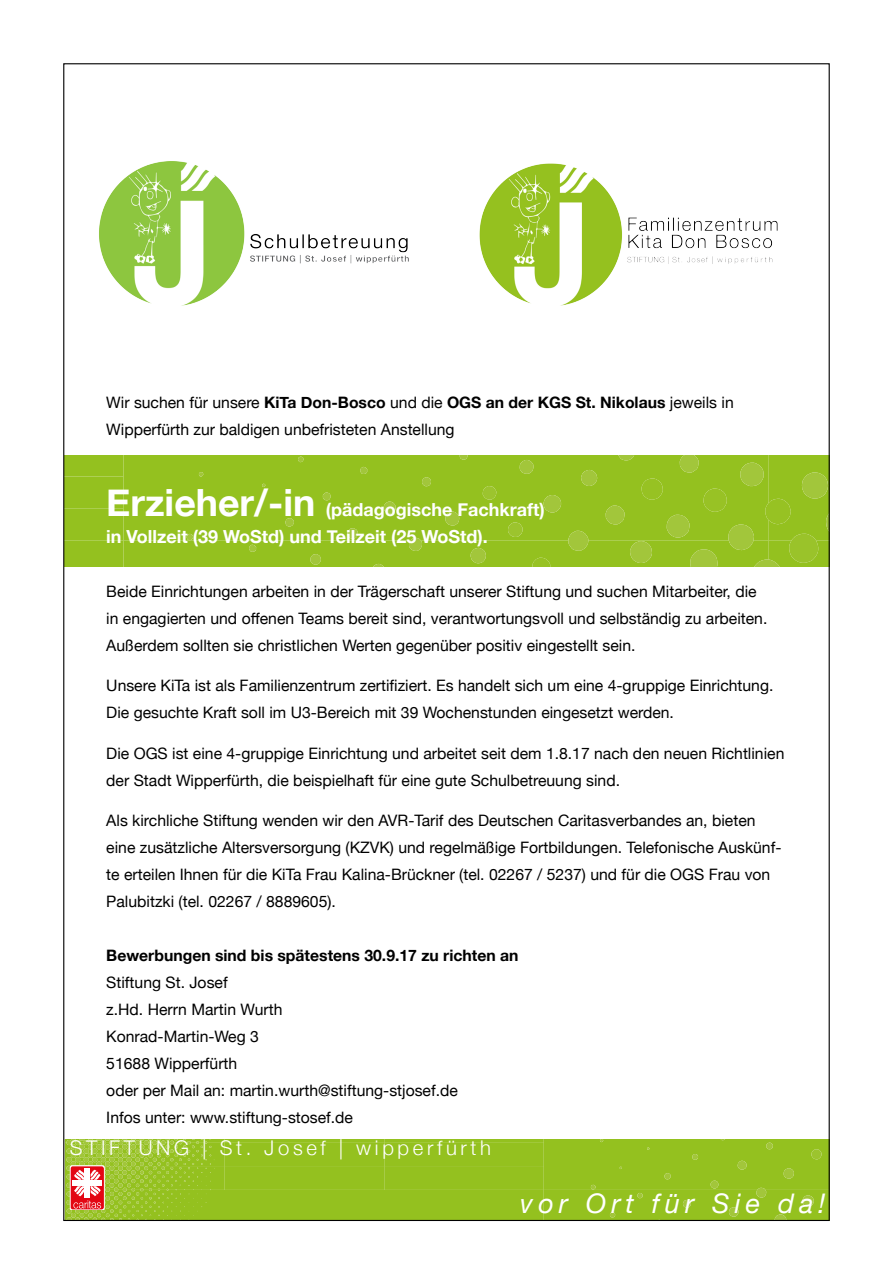
<style>
.page{position:relative;width:893px;height:1263px;background:#fff}
.page>*{position:absolute;margin:0;border:0;box-sizing:border-box;transform-origin:0 0}
.t1{font:italic 27px "Helvetica Neue";letter-spacing:.19em;color:#fff}
.t2{font:300 20.25px "Helvetica Neue";letter-spacing:.18em;color:#fff}
.t3{font:700 18px/27px "Helvetica Neue";color:#fff}
.t4{font:15.75px/27px "Helvetica Neue";color:#000}
.t5{font:700 15.75px "Helvetica Neue";color:#000}
.s1{font-weight:700}
.s2{font-size:37.5px}
</style>
<div class="page">
<img style="left:99px;top:161px;width:310px;height:145px">
<img style="left:479px;top:163px;width:299px;height:143px">
<div style="left:544px;top:1139px;width:284px;height:80px;background:#94c11f"></div>
<svg style="left:600px;top:1139px;width:4px;height:3px"></svg>
<svg style="left:591px;top:1185px;width:5px;height:4px"></svg>
<svg style="left:664px;top:1173px;width:8px;height:6px"></svg>
<svg style="left:692px;top:1154px;width:6px;height:6px"></svg>
<svg style="left:610px;top:1212px;width:5px;height:5px"></svg>
<svg style="left:637px;top:1193px;width:6px;height:5px"></svg>
<svg style="left:737px;top:1161px;width:10px;height:9px"></svg>
<svg style="left:683px;top:1200px;width:8px;height:8px"></svg>
<svg style="left:710px;top:1180px;width:9px;height:8px"></svg>
<svg style="left:766px;top:1142px;width:7px;height:7px"></svg>
<svg style="left:783px;top:1168px;width:11px;height:10px"></svg>
<svg style="left:756px;top:1188px;width:10px;height:9px"></svg>
<svg style="left:729px;top:1207px;width:10px;height:10px"></svg>
<svg style="left:811px;top:1149px;width:11px;height:10px"></svg>
<svg style="left:774px;top:1214px;width:13px;height:5px"></svg>
<svg style="left:802px;top:1195px;width:12px;height:12px"></svg>
<div style="left:768px;top:455px;width:60px;height:112px;background:#94c11f"></div>
<div style="left:65px;top:455px;width:703px;height:112px;background:#94c11f"></div>
<svg style="left:198px;top:472px;width:7px;height:4px"></svg>
<svg style="left:186px;top:534px;width:8px;height:6px"></svg>
<svg style="left:298px;top:457px;width:7px;height:5px"></svg>
<svg style="left:225px;top:509px;width:4px;height:4px"></svg>
<svg style="left:262px;top:484px;width:4px;height:3px"></svg>
<svg style="left:285px;top:518px;width:11px;height:9px"></svg>
<svg style="left:322px;top:492px;width:9px;height:8px"></svg>
<svg style="left:249px;top:545px;width:7px;height:7px"></svg>
<svg style="left:360px;top:467px;width:8px;height:7px"></svg>
<svg style="left:384px;top:501px;width:12px;height:12px"></svg>
<svg style="left:310px;top:554px;width:12px;height:11px"></svg>
<svg style="left:347px;top:528px;width:12px;height:11px"></svg>
<svg style="left:422px;top:477px;width:9px;height:9px"></svg>
<svg style="left:459px;top:455px;width:9px;height:5px"></svg>
<svg style="left:445px;top:512px;width:15px;height:13px"></svg>
<svg style="left:409px;top:538px;width:13px;height:13px"></svg>
<svg style="left:519px;top:460px;width:15px;height:14px"></svg>
<svg style="left:372px;top:564px;width:13px;height:3px"></svg>
<svg style="left:483px;top:486px;width:14px;height:14px"></svg>
<svg style="left:544px;top:495px;width:20px;height:18px"></svg>
<svg style="left:618px;top:455px;width:17px;height:5px"></svg>
<svg style="left:581px;top:470px;width:17px;height:16px"></svg>
<svg style="left:470px;top:548px;width:17px;height:15px"></svg>
<svg style="left:508px;top:522px;width:15px;height:15px"></svg>
<svg style="left:641px;top:478px;width:22px;height:22px"></svg>
<svg style="left:568px;top:531px;width:21px;height:20px"></svg>
<svg style="left:606px;top:505px;width:19px;height:19px"></svg>
<svg style="left:680px;top:455px;width:19px;height:18px"></svg>
<svg style="left:532px;top:558px;width:18px;height:9px"></svg>
<svg style="left:703px;top:488px;width:25px;height:24px"></svg>
<svg style="left:740px;top:463px;width:24px;height:23px"></svg>
<svg style="left:667px;top:515px;width:23px;height:23px"></svg>
<svg style="left:630px;top:541px;width:23px;height:22px"></svg>
<svg style="left:689px;top:549px;width:30px;height:18px"></svg>
<svg style="left:801px;top:472px;width:27px;height:27px"></svg>
<svg style="left:727px;top:524px;width:27px;height:26px"></svg>
<svg style="left:765px;top:499px;width:26px;height:25px"></svg>
<svg style="left:752px;top:559px;width:31px;height:8px"></svg>
<svg style="left:789px;top:534px;width:31px;height:29px"></svg>
<svg style="left:826px;top:508px;width:2px;height:29px"></svg>
<svg style="left:65px;top:1139px;width:479px;height:80px;background:#9abf27"></svg>
<p class="t4" style="left:106px;top:389px;width:629px">Wir suchen für unsere <span class="s1">KiTa Don-Bosco</span> und die <span class="s1">OGS an der KGS St. Nikolaus</span> jeweils in<br>Wipperfürth zur baldigen unbefristeten Anstellung</p>
<p class="t3" style="left:106px;top:496px;width:440px"><span class="s2">Erzieher/-in</span> (pädagogische Fachkraft) in Vollzeit (39 WoStd) und Teilzeit (25 WoStd).</p>
<p class="t4" style="left:106px;top:578px;width:663px">Beide Einrichtungen arbeiten in der Trägerschaft unserer Stiftung und suchen Mitarbeiter, die in engagierten und offenen Teams bereit sind, verantwortungsvoll und selbständig zu arbeiten.<br>Außerdem sollten sie christlichen Werten gegenüber positiv eingestellt sein.</p>
<p class="t4" style="left:106px;top:673px;width:669px">Unsere KiTa ist als Familienzentrum zertifiziert. Es handelt sich um eine 4-gruppige Einrichtung.<br>Die gesuchte Kraft soll im U3-Bereich mit 39 Wochenstunden eingesetzt werden.</p>
<p class="t4" style="left:106px;top:740px;width:680px">Die OGS ist eine 4-gruppige Einrichtung und arbeitet seit dem 1.8.17 nach den neuen Richtlinien der Stadt Wipperfürth, die beispielhaft für eine gute Schulbetreuung sind.</p>
<p class="t4" style="left:106px;top:808px;width:677px">Als kirchliche Stiftung wenden wir den AVR-Tarif des Deutschen Caritasverbandes an, bieten eine zusätzliche Altersversorgung (KZVK) und regelmäßige Fortbildungen. Telefonische Auskünf&shy;te erteilen Ihnen für die KiTa Frau Kalina-Brückner (tel. 02267 / 5237) und für die OGS Frau von Palubitzki (tel. 02267 / 8889605).</p>
<p class="t5" style="left:106px;top:943px;width:414px">Bewerbungen sind bis spätestens 30.9.17 zu richten an</p>
<p class="t4" style="left:106px;top:970px;width:353px">Stiftung St. Josef<br>z.Hd. Herrn Martin Wurth<br>Konrad-Martin-Weg 3<br>51688 Wipperfürth<br>oder per Mail an: martin.wurth@stiftung-stjosef.de<br>Infos unter: www.stiftung-stosef.de</p>
<p class="t2" style="left:70px;top:1131px;width:423px">STIFTUNG | St. Josef | wipperfürth</p>
<h1 class="t1" style="left:520px;top:1184px;width:307px">vor Ort für Sie da!</h1>
</div>
